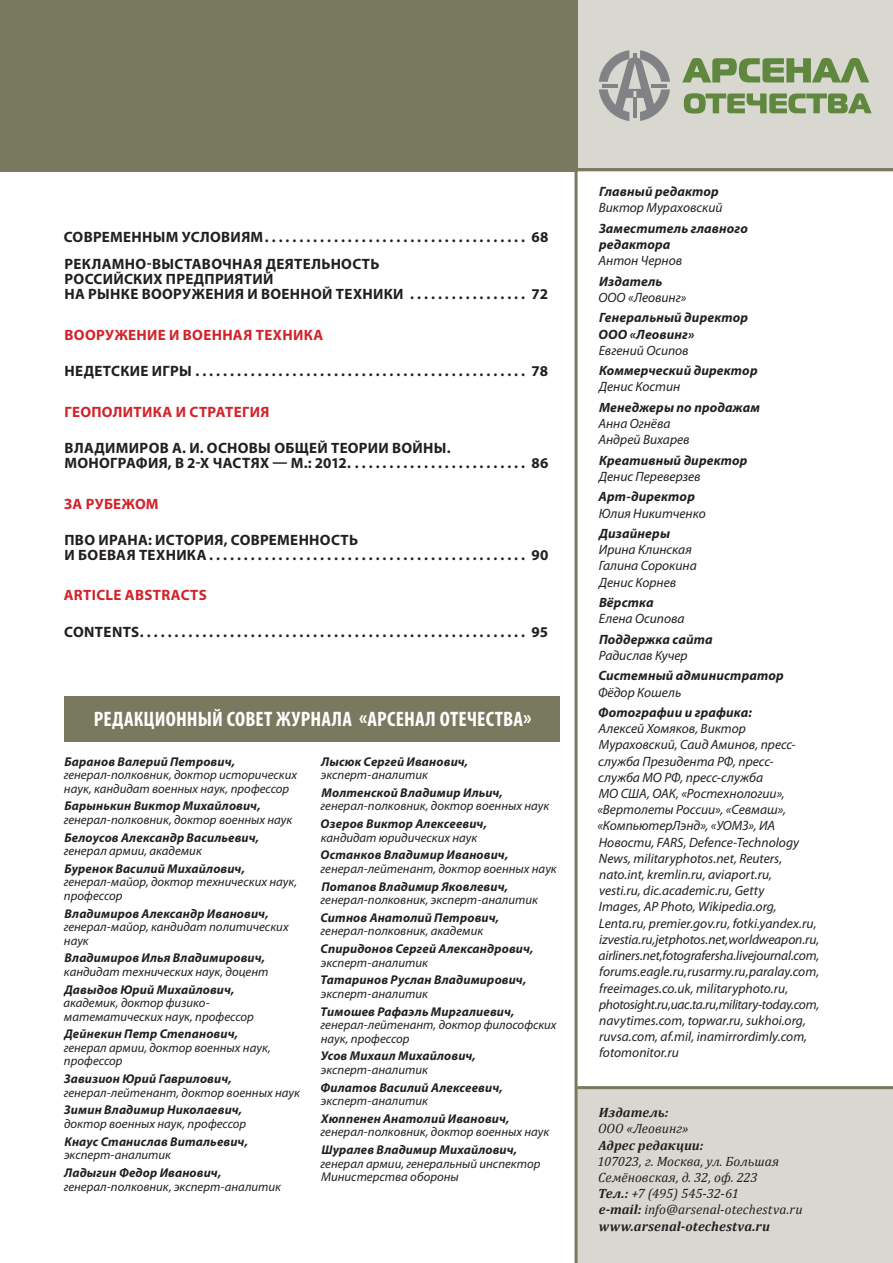
<style>
.page{position:relative;width:893px;height:1263px;background:#fff}
.page>*{position:absolute;margin:0;border:0;box-sizing:border-box;transform-origin:0 0}
.t1{font:700 condensed 21px "Myriad Pro";letter-spacing:.01em;color:#fff}
.t2{font:700 15px/15px "Myriad Pro";letter-spacing:.02em;color:#231f20}
.t3{font:700 15px "Myriad Pro";letter-spacing:.02em;color:#d2232a}
.t4{font:italic 13.5px/16.2px "Myriad Pro";color:#231f20}
.t5{font:italic 700 13.5px/16.2px "Myriad Pro";letter-spacing:.01em;color:#231f20}
.t6{font:italic 13.5px/16.2px "Cambria";color:#231f20}
.t7{font:italic 700 13.5px "Cambria";letter-spacing:.01em;color:#231f20}
.t8{font:italic 12.75px/13.5px "Myriad Pro";color:#231f20}
.t9{font:italic 700 12.75px "Myriad Pro";letter-spacing:.01em;color:#231f20}
.s1{font-weight:700}
</style>
<div class="page">
<div style="left:578px;top:1086px;width:315px;height:177px;background:#d9d8d0"></div>
<div style="left:577px;top:0;width:316px;height:171px;background:#d9d8d0"></div>
<div style="left:0;top:0;width:577px;height:171px;background:#78795e"></div>
<svg style="left:682px;top:58px;width:187px;height:24px"></svg>
<svg style="left:684px;top:93px;width:188px;height:21px"></svg>
<svg style="left:599px;top:50px;width:71px;height:71px"></svg>
<hr style="left:560px;top:168px;width:333px;height:3px;background:#78795e">
<hr style="left:575px;top:171px;width:3px;height:1092px;background:#78795e">
<hr style="left:578px;top:1086px;width:315px;height:3px;background:#78795e">
<div style="left:64px;top:696px;width:496px;height:45px;background:#78795e"></div>
<p class="t2" style="left:64px;top:224px;width:486px;line-height:27.8px">СОВРЕМЕННЫМ УСЛОВИЯМ . . . . . . . . . . . . . . . . . . . . . . . . . . . . . . . . . . . . . . 68<br>РЕКЛАМНО-ВЫСТАВОЧНАЯ ДЕЯТЕЛЬНОСТЬ</p>
<p class="t2" style="left:65px;top:273px;width:485px">РОССИЙСКИХ ПРЕДПРИЯТИЙ<br>НА РЫНКЕ ВООРУЖЕНИЯ И ВОЕННОЙ ТЕХНИКИ . . . . . . . . . . . . . . . . . 72</p>
<p class="t3" style="left:65px;top:329px;width:260px">ВООРУЖЕНИЕ И ВОЕННАЯ ТЕХНИКА</p>
<p class="t2" style="left:65px;top:365px;width:485px">НЕДЕТСКИЕ ИГРЫ . . . . . . . . . . . . . . . . . . . . . . . . . . . . . . . . . . . . . . . . . . . . . . . . 78</p>
<p class="t3" style="left:65px;top:406px;width:206px">ГЕОПОЛИТИКА И СТРАТЕГИЯ</p>
<p class="t2" style="left:65px;top:442px;width:485px">ВЛАДИМИРОВ А. И. ОСНОВЫ ОБЩЕЙ ТЕОРИИ ВОЙНЫ.<br>МОНОГРАФИЯ, В 2-Х ЧАСТЯХ — М.: 2012. . . . . . . . . . . . . . . . . . . . . . . . . . 86</p>
<p class="t3" style="left:64px;top:498px;width:96px">ЗА РУБЕЖОМ</p>
<p class="t2" style="left:65px;top:534px;width:485px">ПВО ИРАНА: ИСТОРИЯ, СОВРЕМЕННОСТЬ<br>И БОЕВАЯ ТЕХНИКА . . . . . . . . . . . . . . . . . . . . . . . . . . . . . . . . . . . . . . . . . . . . . . 90</p>
<p class="t3" style="left:64px;top:590px;width:145px">ARTICLE ABSTRACTS</p>
<p class="t2" style="left:64px;top:625px;width:485px">CONTENTS . . . . . . . . . . . . . . . . . . . . . . . . . . . . . . . . . . . . . . . . . . . . . . . . . . . . . . . . 95</p>
<h1 class="t1" style="left:94px;top:711px;width:439px">РЕДАКЦИОННЫЙ СОВЕТ ЖУРНАЛА «АРСЕНАЛ ОТЕЧЕСТВА»</h1>
<p class="t9" style="left:64px;top:757px;width:172px">Баранов Валерий Петрович,</p>
<p class="t8" style="left:64px;top:769px;width:235px">генерал-полковник, доктор исторических наук, кандидат военных наук, профессор</p>
<p class="t9" style="left:64px;top:801px;width:198px">Барынькин Виктор Михайлович,</p>
<p class="t8" style="left:64px;top:814px;width:230px">генерал-полковник, доктор военных наук</p>
<p class="t9" style="left:64px;top:833px;width:196px">Белоусов Александр Васильевич,</p>
<p class="t8" style="left:64px;top:845px;width:140px">генерал армии, академик</p>
<p class="t9" style="left:64px;top:864px;width:182px">Буренок Василий Михайлович,</p>
<p class="t8" style="left:64px;top:877px;width:235px">генерал-майор, доктор технических наук, профессор</p>
<p class="t9" style="left:64px;top:909px;width:206px">Владимиров Александр Иванович,</p>
<p class="t8" style="left:64px;top:921px;width:226px">генерал-майор, кандидат политических наук</p>
<p class="t9" style="left:64px;top:953px;width:202px">Владимиров Илья Владимирович,</p>
<p class="t8" style="left:64px;top:966px;width:206px">кандидат технических наук, доцент</p>
<p class="t9" style="left:64px;top:985px;width:172px">Давыдов Юрий Михайлович,</p>
<p class="t8" style="left:63px;top:997px;width:192px">академик, доктор физико&shy;математических наук, профессор</p>
<p class="t9" style="left:64px;top:1029px;width:175px">Дейнекин Петр Степанович,</p>
<p class="t8" style="left:64px;top:1042px;width:209px">генерал армии, доктор военных наук, профессор</p>
<p class="t9" style="left:64px;top:1074px;width:169px">Завизион Юрий Гаврилович,</p>
<p class="t8" style="left:64px;top:1087px;width:238px">генерал-лейтенант, доктор военных наук</p>
<p class="t9" style="left:64px;top:1105px;width:179px">Зимин Владимир Николаевич,</p>
<p class="t8" style="left:64px;top:1118px;width:184px">доктор военных наук, профессор</p>
<p class="t9" style="left:65px;top:1137px;width:185px">Кнаус Станислав Витальевич,</p>
<p class="t8" style="left:64px;top:1149px;width:109px">эксперт-аналитик</p>
<p class="t9" style="left:64px;top:1168px;width:159px">Ладыгин Федор Иванович,</p>
<p class="t8" style="left:64px;top:1181px;width:219px">генерал-полковник, эксперт-аналитик</p>
<p class="t9" style="left:321px;top:757px;width:148px">Лысюк Сергей Иванович,</p>
<p class="t8" style="left:321px;top:769px;width:109px">эксперт-аналитик</p>
<p class="t9" style="left:321px;top:788px;width:183px">Молтенской Владимир Ильич,</p>
<p class="t8" style="left:321px;top:801px;width:230px">генерал-полковник, доктор военных наук</p>
<p class="t9" style="left:321px;top:819px;width:168px">Озеров Виктор Алексеевич,</p>
<p class="t8" style="left:321px;top:832px;width:158px">кандидат юридических наук</p>
<p class="t9" style="left:321px;top:850px;width:189px">Останков Владимир Иванович,</p>
<p class="t8" style="left:321px;top:863px;width:238px">генерал-лейтенант, доктор военных наук</p>
<p class="t9" style="left:321px;top:882px;width:188px">Потапов Владимир Яковлевич,</p>
<p class="t8" style="left:321px;top:894px;width:219px">генерал-полковник, эксперт-аналитик</p>
<p class="t9" style="left:321px;top:913px;width:180px">Ситнов Анатолий Петрович,</p>
<p class="t8" style="left:321px;top:926px;width:164px">генерал-полковник, академик</p>
<p class="t9" style="left:321px;top:944px;width:214px">Спиридонов Сергей Александрович,</p>
<p class="t8" style="left:321px;top:957px;width:109px">эксперт-аналитик</p>
<p class="t9" style="left:321px;top:975px;width:207px">Татаринов Руслан Владимирович,</p>
<p class="t8" style="left:321px;top:988px;width:109px">эксперт-аналитик</p>
<p class="t9" style="left:321px;top:1007px;width:195px">Тимошев Рафаэль Миргалиевич,</p>
<p class="t8" style="left:321px;top:1019px;width:237px">генерал-лейтенант, доктор философских наук, профессор</p>
<p class="t9" style="left:321px;top:1051px;width:156px">Усов Михаил Михайлович,</p>
<p class="t8" style="left:321px;top:1064px;width:109px">эксперт-аналитик</p>
<p class="t9" style="left:321px;top:1083px;width:184px">Филатов Василий Алексеевич,</p>
<p class="t8" style="left:321px;top:1095px;width:109px">эксперт-аналитик</p>
<p class="t9" style="left:321px;top:1114px;width:190px">Хюппенен Анатолий Иванович,</p>
<p class="t8" style="left:321px;top:1127px;width:230px">генерал-полковник, доктор военных наук</p>
<p class="t9" style="left:321px;top:1145px;width:197px">Шуралев Владимир Михайлович,</p>
<p class="t8" style="left:321px;top:1158px;width:221px">генерал армии, генеральный инспектор<br>Министерства обороны</p>
<p class="t5" style="left:599px;top:185px;width:121px">Главный редактор</p>
<p class="t4" style="left:599px;top:201px;width:125px">Виктор Мураховский</p>
<p class="t5" style="left:599px;top:221px;width:150px">Заместитель главного редактора</p>
<p class="t4" style="left:598px;top:254px;width:85px">Антон Чернов</p>
<p class="t5" style="left:599px;top:274px;width:65px">Издатель</p>
<p class="t4" style="left:598px;top:291px;width:89px">ООО «Леовинг»</p>
<p class="t5" style="left:598px;top:311px;width:151px">Генеральный директор<br>ООО «Леовинг»</p>
<p class="t4" style="left:599px;top:343px;width:91px">Евгений Осипов</p>
<p class="t5" style="left:599px;top:364px;width:160px">Коммерческий директор</p>
<p class="t4" style="left:599px;top:380px;width:83px">Денис Костин</p>
<p class="t5" style="left:599px;top:401px;width:163px">Менеджеры по продажам</p>
<p class="t4" style="left:598px;top:417px;width:93px">Анна Огнёва<br>Андрей Вихарев</p>
<p class="t5" style="left:599px;top:453px;width:150px">Креативный директор</p>
<p class="t4" style="left:599px;top:470px;width:103px">Денис Переверзев</p>
<p class="t5" style="left:598px;top:490px;width:98px">Арт-директор</p>
<p class="t4" style="left:599px;top:506px;width:108px">Юлия Никитченко</p>
<p class="t5" style="left:599px;top:527px;width:72px">Дизайнеры</p>
<p class="t4" style="left:599px;top:543px;width:99px">Ирина Клинская<br>Галина Сорокина<br>Денис Корнев</p>
<p class="t5" style="left:599px;top:596px;width:56px">Вёрстка</p>
<p class="t4" style="left:599px;top:612px;width:87px">Елена Осипова</p>
<p class="t5" style="left:599px;top:632px;width:115px">Поддержка сайта</p>
<p class="t4" style="left:599px;top:649px;width:90px">Радислав Кучер</p>
<p class="t5" style="left:598px;top:669px;width:187px">Системный администратор</p>
<p class="t4" style="left:598px;top:685px;width:85px">Фёдор Кошель</p>
<p class="t5" style="left:598px;top:706px;width:155px">Фотографии и графика:</p>
<p class="t4" style="left:597px;top:722px;width:223px">Алексей Хомяков, Виктор Мураховский, Саид Аминов, пресс&shy;служба Президента РФ, пресс-<br>служба МО РФ, пресс-служба<br>МО США, ОАК, «Ростехнологии», «Вертолеты России», «Севмаш», «КомпьютерЛэнд», «УОМЗ», ИА Новости, FARS, Defence-Technology News, militaryphotos.net, Reuters, nato.int, kremlin.ru, aviaport.ru,<br>vesti.ru, dic.academic.ru, Getty<br>Images, AP Photo, Wikipedia.org, Lenta.ru, premier.gov.ru, fotki.yandex.ru, izvestia.ru, jetphotos.net, worldweapon.ru, airliners.net, fotografersha.livejournal.com, forums.eagle.ru, rusarmy.ru, paralay.com, freeimages.co.uk, militaryphoto.ru, photosight.ru, uac.ta.ru, military-today.com, navytimes.com, topwar.ru, sukhoi.org, ruvsa.com, af.mil, inamirrordimly.com, fotomonitor.ru</p>
<p class="t7" style="left:599px;top:1104px;width:71px">Издатель:</p>
<p class="t6" style="left:598px;top:1120px;width:92px">ООО «Леовинг»</p>
<p class="t7" style="left:598px;top:1137px;width:107px">Адрес редакции:</p>
<p class="t6" style="left:598px;top:1153px;width:207px">107023, г. Москва, ул. Большая<br>Семёновская, д. 32, оф. 223<br><span class="s1">Тел.:</span> +7 (495) 545-32-61<br><span class="s1">e-mail:</span> info@arsenal-otechestva.ru <span class="s1">www.arsenal-otechestva.ru</span></p>
</div>
